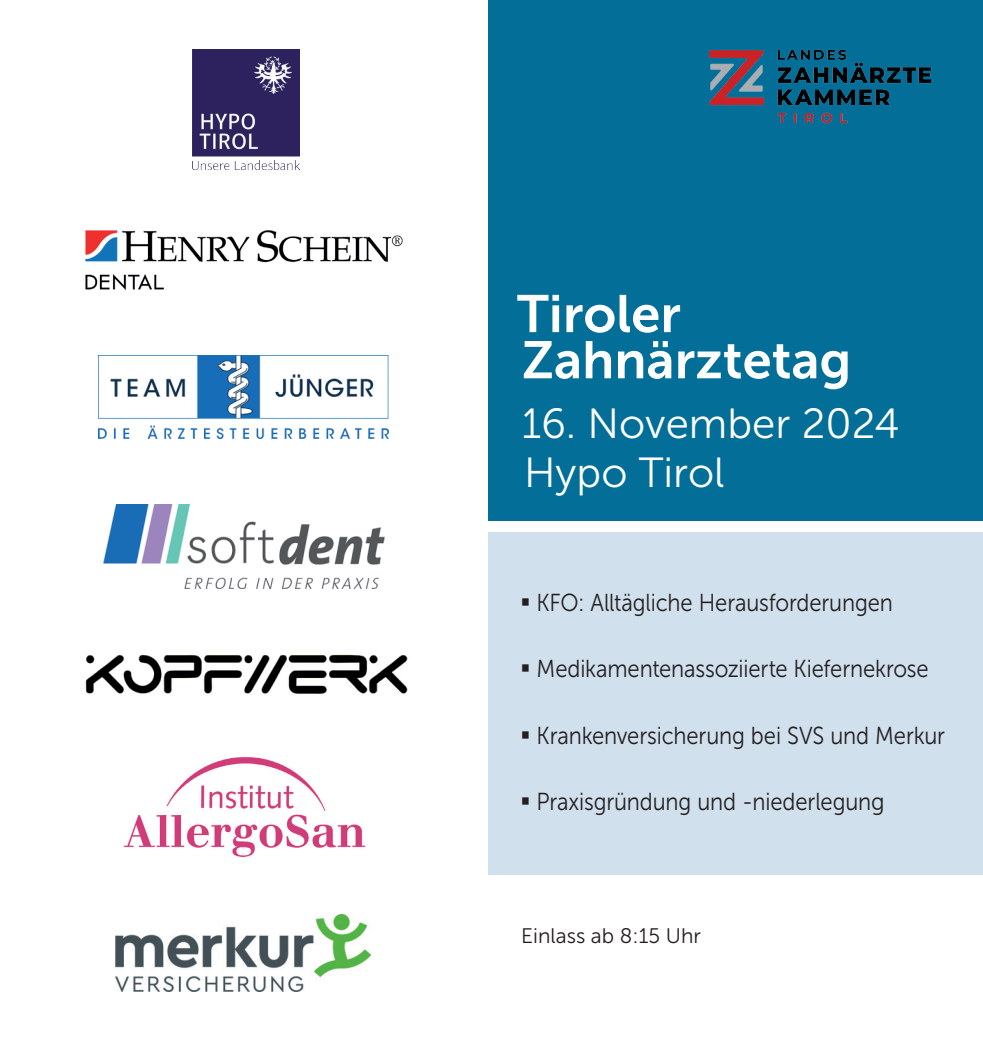
<style>
.page{position:relative;width:983px;height:1042px;background:#fff}
.page>*{position:absolute;margin:0;border:0;box-sizing:border-box;transform-origin:0 0}
.t1{font:52.5px/46.2px "Museo Sans 700";color:#fff}
.t2{font:42px/48.8px "Museo Sans 300";color:#fff}
.t3{font:24.5px "Museo Sans 300";letter-spacing:-.005em;color:#231f20;scale:.9 1}
.t4{font:21px "Museo Sans 300";color:#231f20}
</style>
<div class="page">
<div style="left:488px;top:532px;width:494px;height:342px;background:#d0e0ec"></div>
<div style="left:488px;top:0;width:494px;height:521px;background:#036f98"></div>
<img style="left:99px;top:355px;width:290px;height:83px">
<img style="left:192px;top:50px;width:107px;height:120px">
<img style="left:104px;top:504px;width:281px;height:84px">
<img style="left:709px;top:49px;width:223px;height:75px">
<img style="left:85px;top:230px;width:318px;height:60px">
<img style="left:85px;top:654px;width:323px;height:40px">
<img style="left:123px;top:757px;width:243px;height:101px">
<img style="left:116px;top:914px;width:255px;height:77px">
<h1 class="t1" style="left:517px;top:291px;width:335px">Tiroler<br>Zahnärztetag</h1>
<h2 class="t2" style="left:521px;top:399px;width:379px">16. November 2024<br>Hypo Tirol</h2>
<p class="t3" style="left:520px;top:589px;width:415px">▪ KFO: Alltägliche Herausforderungen</p>
<p class="t3" style="left:520px;top:655px;width:455px">▪ Medikamentenassoziierte Kiefernekrose</p>
<p class="t3" style="left:520px;top:722px;width:473px">▪ Krankenversicherung bei SVS und Merkur</p>
<p class="t3" style="left:520px;top:788px;width:406px">▪ Praxisgründung und -niederlegung</p>
<p class="t4" style="left:521px;top:924px;width:181px">Einlass ab 8:15 Uhr</p>
</div>
